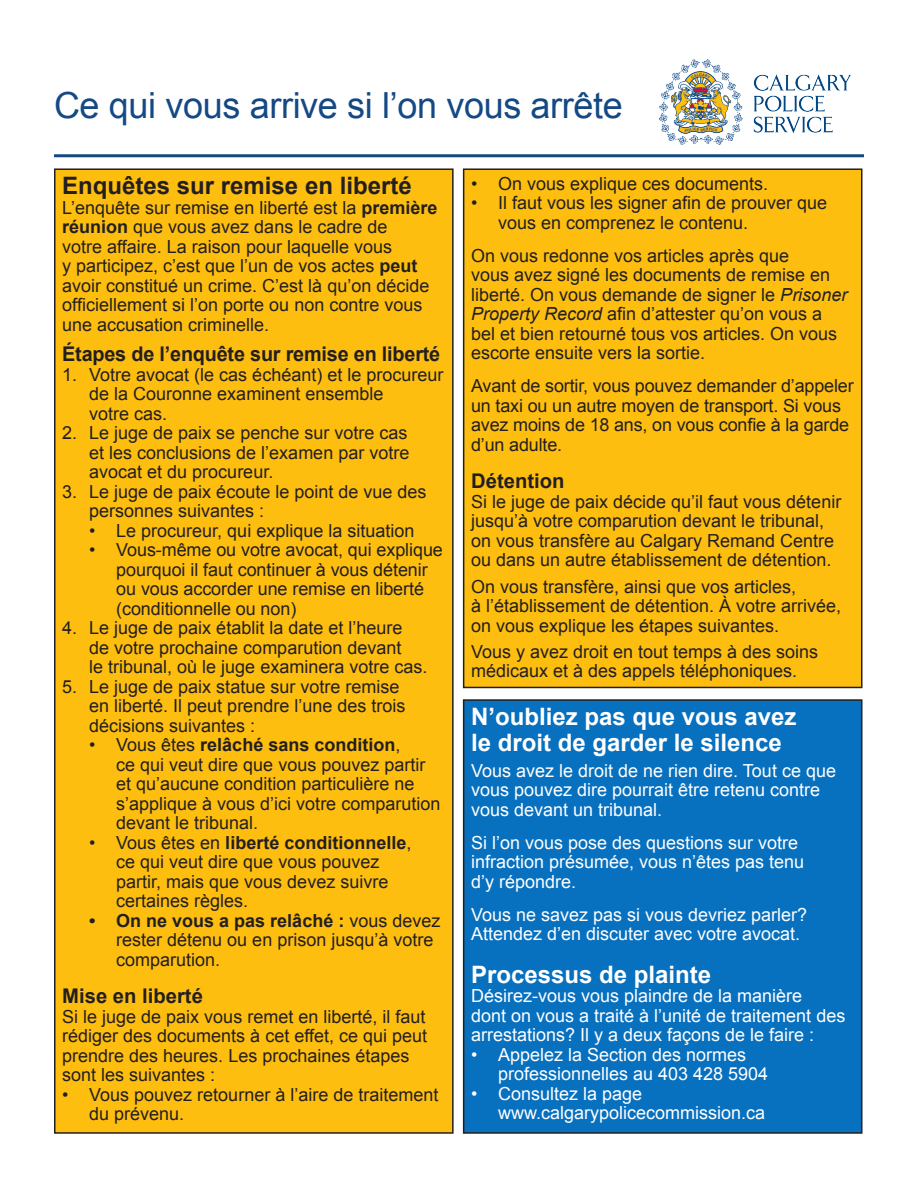
<style>
.page{position:relative;width:918px;height:1188px;background:#fff}
.page>*{position:absolute;margin:0;border:0;box-sizing:border-box;transform-origin:0 0}
.t1{font:36px "Arial";letter-spacing:-.01em;color:#154984}
.t2{font:700 24px/25.5px "Arial";color:#fff}
.t3{font:700 24px "Arial";color:#231f20}
.t4{font:700 20.25px "Arial";letter-spacing:-.01em;color:#231f20}
.t5{font:18px/19.5px "Arial";color:#231f20}
.t6{font:18px/19.5px "Arial";color:#fff}
.s1{font-weight:700}
.s2{font-style:italic}
</style>
<div class="page">
<div style="left:55px;top:169px;width:398px;height:964px;background:#febe10"></div>
<div style="left:54px;top:168px;width:400px;height:966px;border:2px solid #231f20"></div>
<div style="left:464px;top:700px;width:398px;height:433px;background:#0770bf"></div>
<div style="left:463px;top:699px;width:399px;height:435px;border:2px solid #231f20"></div>
<img style="left:658px;top:59px;width:193px;height:86px">
<hr style="left:54px;top:154px;width:810px;height:3px;background:#154984">
<div style="left:464px;top:169px;width:398px;height:518px;background:#febe10"></div>
<div style="left:463px;top:168px;width:399px;height:520px;border:2px solid #231f20"></div>
<p class="t1" style="left:54px;top:82px;width:570px">Ce qui vous arrive si l’on vous arrête</p>
<p class="t3" style="left:62px;top:170px;width:351px">Enquêtes sur remise en liberté</p>
<p class="t5" style="left:62px;top:198px;width:377px">L’enquête sur remise en liberté est la <span class="s1">première réunion</span> que vous avez dans le cadre de<br>votre affaire. La raison pour laquelle vous<br>y participez, c’est que l’un de vos actes <span class="s1">peut </span>avoir constitué un crime. C’est là qu’on décide officiellement si l’on porte ou non contre vous une accusation criminelle.</p>
<p class="t4" style="left:62px;top:341px;width:380px">Étapes de l’enquête sur remise en liberté</p>
<p class="t5" style="left:89px;top:365px;width:356px;text-indent:-27px">1. Votre avocat (le cas échéant) et le procureur de la Couronne examinent ensemble<br>votre cas.</p>
<p class="t5" style="left:89px;top:424px;width:322px;text-align:justify;text-indent:-27px">2. Le juge de paix se penche sur votre cas et les conclusions de l’examen par votre avocat et du procureur.</p>
<p class="t5" style="left:89px;top:482px;width:339px;text-indent:-27px">3. Le juge de paix écoute le point de vue des personnes suivantes :</p>
<p class="t5" style="left:89px;top:521px;width:327px">• Le procureur, qui explique la situation</p>
<p class="t5" style="left:116px;top:541px;width:328px;text-indent:-27px">• Vous-même ou votre avocat, qui explique pourquoi il faut continuer à vous détenir ou vous accorder une remise en liberté (conditionnelle ou non)</p>
<p class="t5" style="left:89px;top:619px;width:340px;text-indent:-27px">4. Le juge de paix établit la date et l’heure<br>de votre prochaine comparution devant<br>le tribunal, où le juge examinera votre cas.</p>
<p class="t5" style="left:89px;top:677px;width:318px;text-indent:-27px">5. Le juge de paix statue sur votre remise en liberté. Il peut prendre l’une des trois décisions suivantes :</p>
<p class="t5" style="left:116px;top:736px;width:326px;text-indent:-27px">• Vous êtes <span class="s1">relâché sans condition</span>,<br>ce qui veut dire que vous pouvez partir et qu’aucune condition particulière ne s’applique à vous d’ici votre comparution devant le tribunal.</p>
<p class="t5" style="left:116px;top:833px;width:297px;text-indent:-27px">• Vous êtes en <span class="s1">liberté conditionnelle</span>, ce qui veut dire que vous pouvez partir, mais que vous devez suivre certaines règles.</p>
<p class="t5" style="left:116px;top:911px;width:326px;text-indent:-27px"><span class="s1">• On ne vous a pas relâché :</span> vous devez rester détenu ou en prison jusqu’à votre comparution.</p>
<p class="t4" style="left:62px;top:983px;width:142px">Mise en liberté</p>
<p class="t5" style="left:62px;top:1007px;width:366px">Si le juge de paix vous remet en liberté, il faut rédiger des documents à cet effet, ce qui peut prendre des heures. Les prochaines étapes sont les suivantes :</p>
<p class="t5" style="left:89px;top:1085px;width:351px;text-indent:-27px">• Vous pouvez retourner à l’aire de traitement du prévenu.</p>
<p class="t5" style="left:471px;top:174px;width:299px">• On vous explique ces documents.</p>
<p class="t5" style="left:498px;top:193px;width:331px;text-indent:-27px">• Il faut vous les signer afin de prouver que vous en comprenez le contenu.</p>
<p class="t5" style="left:471px;top:246px;width:378px">On vous redonne vos articles après que<br>vous avez signé les documents de remise en liberté. On vous demande de signer le <span class="s2">Prisoner Property Record</span> afin d’attester qu’on vous a bel et bien retourné tous vos articles. On vous escorte ensuite vers la sortie.</p>
<p class="t5" style="left:471px;top:376px;width:384px">Avant de sortir, vous pouvez demander d’appeler un taxi ou un autre moyen de transport. Si vous avez moins de 18 ans, on vous confie à la garde d’un adulte.</p>
<p class="t4" style="left:471px;top:468px;width:95px">Détention</p>
<p class="t5" style="left:471px;top:492px;width:372px">Si le juge de paix décide qu’il faut vous détenir jusqu’à votre comparution devant le tribunal, on vous transfère au Calgary Remand Centre ou dans un autre établissement de détention.</p>
<p class="t5" style="left:471px;top:577px;width:372px">On vous transfère, ainsi que vos articles,<br>à l’établissement de détention. À votre arrivée, on vous explique les étapes suivantes.</p>
<p class="t5" style="left:471px;top:642px;width:349px">Vous y avez droit en tout temps à des soins médicaux et à des appels téléphoniques.</p>
<p class="t2" style="left:471px;top:705px;width:327px">N’oubliez pas que vous avez le droit de garder le silence</p>
<p class="t6" style="left:471px;top:761px;width:366px">Vous avez le droit de ne rien dire. Tout ce que vous pouvez dire pourrait être retenu contre vous devant un tribunal.</p>
<p class="t6" style="left:471px;top:833px;width:335px">Si l’on vous pose des questions sur votre infraction présumée, vous n’êtes pas tenu d’y répondre.</p>
<p class="t6" style="left:471px;top:905px;width:338px">Vous ne savez pas si vous devriez parler?<br>Attendez d’en discuter avec votre avocat.</p>
<p class="t2" style="left:471px;top:962px;width:242px">Processus de plainte</p>
<p class="t6" style="left:471px;top:986px;width:376px">Désirez-vous vous plaindre de la manière<br>dont on vous a traité à l’unité de traitement des arrestations? Il y a deux façons de le faire :</p>
<p class="t6" style="left:498px;top:1045px;width:272px;text-indent:-27px">• Appelez la Section des normes professionnelles au 403 428 5904</p>
<p class="t6" style="left:498px;top:1084px;width:269px;text-indent:-27px">• Consultez la page www.calgarypolicecommission.ca</p>
</div>
